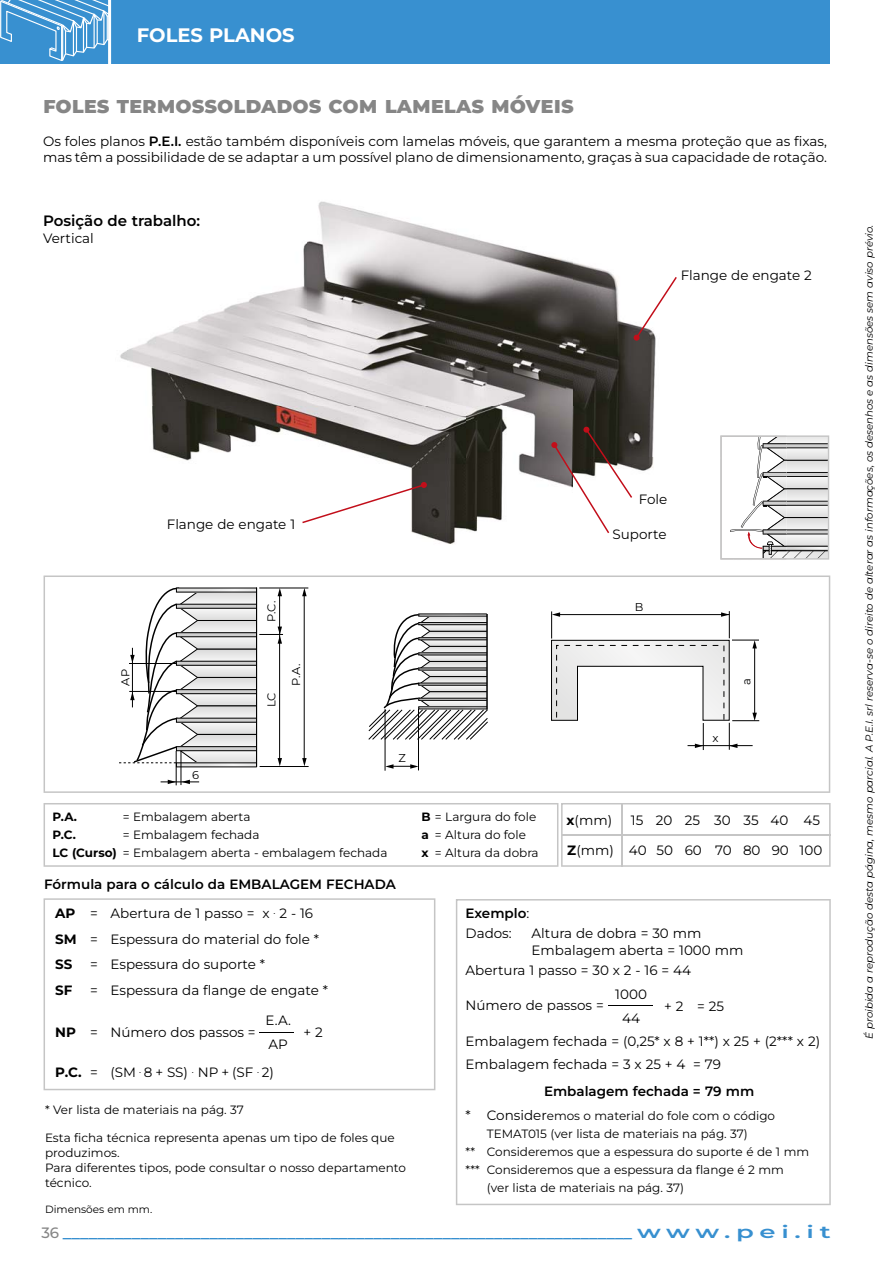
<style>
.page{position:relative;width:893px;height:1263px;background:#fff}
.page>*{position:absolute;margin:0;border:0;box-sizing:border-box;transform-origin:0 0}
.t1{font:800 22.5px "Montserrat";color:#868686}
.t2{font:700 19.5px "Montserrat Roman";color:#fff}
.t3{font:600 17.25px "Montserrat";color:#3890d0}
.t4{font:600 15px "Montserrat";color:#000}
.t5{font:500 15px "Montserrat";color:#868686}
.t6{font:13.5px/25.5px "Montserrat Roman";color:#000}
.t7{font:600 13.5px "Montserrat";color:#000}
.t8{font:700 13.5px "Montserrat Roman";color:#000}
.t9{font:12px/15px "Montserrat Roman";color:#000}
.t10{font:700 12px "Montserrat Roman";color:#000}
.t11{font:100 11.4px "Montserrat";color:#000}
.t12{font:10.5px "Montserrat Roman";color:#000}
.t13{font:italic 10.2px "Montserrat";color:#000}
.s1{font-family:"Montserrat";font-weight:600}
.s2{font-weight:700}
.s3{font-family:"Montserrat Roman";font-weight:400}
.s4{font-size:13.5px}
</style>
<div class="page">
<div style="left:0;top:0;width:829px;height:64px;background:#3890d0"></div>
<svg style="left:0;top:0;width:112px;height:64px"></svg>
<img style="left:120px;top:201px;width:453px;height:343px">
<img style="left:573px;top:262px;width:83px;height:196px">
<img style="left:632px;top:458px;width:22px;height:13px">
<svg style="left:786px;top:435px;width:43px;height:125px"></svg>
<img style="left:720px;top:435px;width:66px;height:125px">
<svg style="left:302px;top:482px;width:125px;height:41px"></svg>
<svg style="left:633px;top:277px;width:44px;height:64px"></svg>
<svg style="left:551px;top:427px;width:81px;height:106px"></svg>
<svg style="left:44px;top:576px;width:786px;height:217px"></svg>
<svg style="left:44px;top:898px;width:391px;height:192px"></svg>
<hr style="left:259px;top:1032px;width:34px;height:1px;background:#000">
<svg style="left:44px;top:803px;width:786px;height:64px"></svg>
<hr style="left:562px;top:835px;width:268px;height:1px;background:#c5c5c5">
<hr style="left:621px;top:803px;width:1px;height:64px;background:#c5c5c5">
<svg style="left:456px;top:899px;width:375px;height:306px"></svg>
<hr style="left:608px;top:1005px;width:45px;height:1px;background:#000">
<h2 class="t2" style="left:137px;top:23px;width:159px">FOLES PLANOS</h2>
<h1 class="t1" style="left:43px;top:91px;width:532px">foles termossoldados com lamelas móveis</h1>
<p class="t6" style="left:43px;top:133px;width:785px;line-height:16.5px">Os foles planos <span class="s1">P.E.I.</span> estão também disponíveis com lamelas móveis, que garantem a mesma proteção que as fixas, mas têm a possibilidade de se adaptar a um possível plano de dimensionamento, graças à sua capacidade de rotação.</p>
<p class="t4" style="left:43px;top:212px;width:159px">Posição de trabalho:</p>
<p class="t6" style="left:43px;top:225px;width:52px">Vertical</p>
<p class="t6" style="left:681px;top:263px;width:133px">Flange de engate 2</p>
<p class="t6" style="left:167px;top:512px;width:130px">Flange de engate 1</p>
<p class="t11" style="left:118px;top:686px;width:18px;rotate:-90deg">AP</p>
<p class="t11" style="left:192px;top:768px;width:8px">6</p>
<p class="t11" style="left:264px;top:622px;width:22px;rotate:-90deg">P.C.</p>
<p class="t11" style="left:264px;top:707px;width:16px;rotate:-90deg">LC</p>
<p class="t11" style="left:289px;top:686px;width:23px;rotate:-90deg">P.A.</p>
<p class="t11" style="left:398px;top:751px;width:9px">Z</p>
<p class="t10" style="left:52px;top:809px;width:26px">P.A.</p>
<p class="t9" style="left:123px;top:809px;width:129px">= Embalagem aberta</p>
<p class="t9" style="left:421px;top:809px;width:116px"><span class="s2">B</span> = Largura do fole</p>
<p class="t10" style="left:52px;top:827px;width:25px">P.C.</p>
<p class="t9" style="left:123px;top:827px;width:138px">= Embalagem fechada</p>
<p class="t9" style="left:421px;top:827px;width:106px"><span class="s2">a</span> = Altura do fole</p>
<p class="t9" style="left:52px;top:845px;width:337px"><span class="s2">LC (Curso)</span> = Embalagem aberta - embalagem fechada</p>
<p class="t9" style="left:421px;top:845px;width:119px"><span class="s2">x</span> = Altura da dobra</p>
<p class="t6" style="left:639px;top:487px;width:30px">Fole</p>
<p class="t6" style="left:612px;top:521px;width:55px">Suporte</p>
<p class="t11" style="left:635px;top:600px;width:10px">B</p>
<p class="t11" style="left:712px;top:731px;width:8px">x</p>
<p class="t11" style="left:739px;top:685px;width:8px;rotate:-90deg">a</p>
<p class="t6" style="left:566px;top:807px;width:47px"><span class="s2">x</span>(mm)</p>
<p class="t6" style="left:631px;top:807px;width:191px">15 20 25 30 35 40 45</p>
<p class="t6" style="left:567px;top:838px;width:256px"><span class="s2">Z</span>(mm) 40 50 60 70 80 90 100</p>
<p class="t7" style="left:44px;top:876px;width:353px">Fórmula para o cálculo da EMBALAGEM FECHADA</p>
<p class="t6" style="left:55px;top:900px;width:265px"><span class="s2">AP</span> = Abertura de 1 passo = x <sup>.</sup> 2 - 16<br><span class="s2">SM</span> = Espessura do material do fole *<br><span class="s2">SS</span></p>
<p class="t6" style="left:90px;top:951px;width:176px">= Espessura do suporte *</p>
<p class="t8" style="left:55px;top:982px;width:19px">SF</p>
<p class="t6" style="left:90px;top:977px;width:239px">= Espessura da flange de engate *</p>
<p class="t6" style="left:55px;top:1019px;width:202px"><span class="s2">NP</span> = Número dos passos =</p>
<p class="t6" style="left:55px;top:1059px;width:220px"><span class="s2">P.C.</span> = (SM <sup>.</sup> 8 + SS) <sup>.</sup> NP + (SF <sup>.</sup> 2)</p>
<p class="t6" style="left:265px;top:1007px;width:27px">E.A.</p>
<p class="t6" style="left:304px;top:1019px;width:21px">+ 2</p>
<p class="t6" style="left:269px;top:1031px;width:21px">AP</p>
<p class="t9" style="left:45px;top:1102px;width:200px">* Ver lista de materiais na pág. 37</p>
<p class="t9" style="left:45px;top:1130px;width:362px">Esta ficha técnica representa apenas um tipo de foles que produzimos.<br>Para diferentes tipos, pode consultar o nosso departamento técnico.</p>
<p class="t12" style="left:45px;top:1203px;width:109px">Dimensões em mm.</p>
<p class="t7" style="left:465px;top:905px;width:65px">Exemplo<span class="s3">:</span></p>
<p class="t6" style="left:465px;top:921px;width:48px">Dados:</p>
<p class="t6" style="left:531px;top:925px;width:213px;line-height:16.2px">Altura de dobra = 30 mm<br>Embalagem aberta = 1000 mm</p>
<p class="t6" style="left:465px;top:957px;width:227px">Abertura 1 passo = 30 x 2 - 16 = 44</p>
<p class="t6" style="left:465px;top:992px;width:140px">Número de passos =</p>
<p class="t6" style="left:697px;top:993px;width:28px">= 25</p>
<p class="t6" style="left:465px;top:1029px;width:356px;line-height:23.7px">Embalagem fechada = (0,25* x 8 + 1**) x 25 + (2*** x 2)<br>Embalagem fechada = 3 x 25 + 4 = 79</p>
<p class="t7" style="left:544px;top:1083px;width:212px">Embalagem fechada = 79 mm</p>
<p class="t9" style="left:465px;top:1108px;width:311px"><span class="s4">* Consider</span>emos o material do fole com o código</p>
<p class="t9" style="left:487px;top:1126px;width:263px">TEMAT015 (ver lista de materiais na pág. 37)</p>
<p class="t9" style="left:465px;top:1144px;width:345px">** Consideremos que a espessura do suporte é de 1 mm</p>
<p class="t9" style="left:465px;top:1162px;width:320px">*** Consideremos que a espessura da flange é 2 mm</p>
<p class="t9" style="left:487px;top:1180px;width:199px">(ver lista de materiais na pág. 37)</p>
<p class="t6" style="left:615px;top:981px;width:33px">1000</p>
<p class="t6" style="left:664px;top:993px;width:21px">+ 2</p>
<p class="t6" style="left:622px;top:1005px;width:19px">44</p>
<p class="t3" style="left:63px;top:1221px;width:769px">__________________________________________________________________ w w w . p e i . i t</p>
<p class="t5" style="left:41px;top:1223px;width:19px">36</p>
<p class="t13" style="left:863px;top:1039px;width:816px;rotate:-90deg">É proibida a reprodução desta página, mesmo parcial. A P.E.I. srl reserva-se o direito de alterar as informações, os desenhos e as dimensões sem aviso prévio.</p>
</div>
